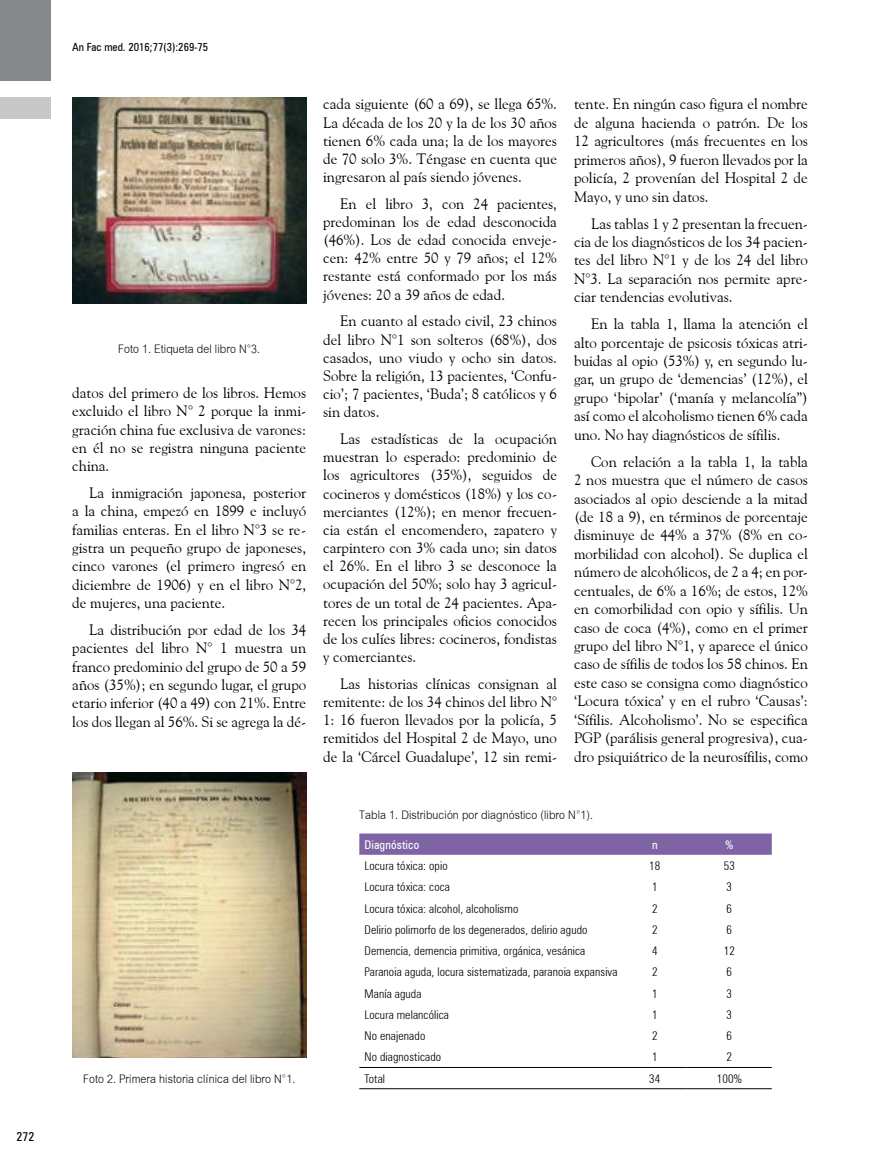
<style>
.page{position:relative;width:893px;height:1174px;background:#fff}
.page>*{position:absolute;margin:0;border:0;box-sizing:border-box;transform-origin:0 0}
.t1{font:18px "Cordia UPC";letter-spacing:.005em;color:#000;scale:.9 1}
.t2{font:15px/18.5px "Goudy Old Style BT";color:#000;text-align:justify}
.t3{font:condensed 12.45px "Zurich BT";color:#000}
.t4{font:300 condensed 12px "Zurich BT";letter-spacing:.01em;color:#000}
.t5{font:condensed 12px "Zurich BT";letter-spacing:.01em;color:#fff}
.t6{font:condensed 11.25px "Zurich BT";color:#000}
</style>
<div class="page">
<div style="left:0;top:0;width:51px;height:81px;background:#87888a"></div>
<div style="left:0;top:98px;width:51px;height:21px;background:#c6c7c8"></div>
<div style="left:359px;top:833px;width:413px;height:21px;background:#7e64a4"></div>
<hr style="left:359px;top:1067px;width:264px;height:1px;background:#000">
<hr style="left:623px;top:1067px;width:64px;height:1px;background:#000">
<hr style="left:687px;top:1067px;width:85px;height:1px;background:#000">
<hr style="left:359px;top:1088px;width:264px;height:1px;background:#000">
<hr style="left:623px;top:1088px;width:64px;height:1px;background:#000">
<hr style="left:687px;top:1088px;width:85px;height:1px;background:#000">
<img style="left:72px;top:98px;width:234px;height:205px">
<img style="left:72px;top:772px;width:234px;height:285px">
<p class="t3" style="left:17px;top:1128px;width:19px">272</p>
<p class="t6" style="left:72px;top:40px;width:138px">An Fac med. 2016;77(3):269-75</p>
<p class="t1" style="left:118px;top:337px;width:159px">Foto 1. Etiqueta del libro N°3.</p>
<p class="t2" style="left:72px;top:383px;width:235px">datos del primero de los libros. Hemos excluido el libro N° 2 porque la inmi&shy;gración china fue exclusiva de varones: en él no se registra ninguna paciente china.</p>
<p class="t2" style="left:72px;top:483px;width:235px;text-indent:17px">La inmigración japonesa, posterior a la china, empezó en 1899 e incluyó familias enteras. En el libro N°3 se re&shy;gistra un pequeño grupo de japoneses, cinco varones (el primero ingresó en diciembre de 1906) y en el libro N°2, de mujeres, una paciente.</p>
<p class="t2" style="left:72px;top:620px;width:235px;text-indent:17px">La distribución por edad de los 34 pacientes del libro N° 1 muestra un franco predominio del grupo de 50 a 59 años (35%); en segundo lugar, el grupo etario inferior (40 a 49) con 21%. Entre los dos llegan al 56%. Si se agrega la dé-</p>
<p class="t2" style="left:323px;top:95px;width:235px">cada siguiente (60 a 69), se llega 65%.<br>La década de los 20 y la de los 30 años tienen 6% cada una; la de los mayores de 70 solo 3%. Téngase en cuenta que ingresaron al país siendo jóvenes.</p>
<p class="t2" style="left:323px;top:194px;width:235px;text-indent:17px">En el libro 3, con 24 pacientes, predominan los de edad desconocida (46%). Los de edad conocida enveje&shy;cen: 42% entre 50 y 79 años; el 12% restante está conformado por los más jóvenes: 20 a 39 años de edad.</p>
<p class="t2" style="left:323px;top:312px;width:235px;text-indent:17px">En cuanto al estado civil, 23 chinos del libro N°1 son solteros (68%), dos casados, uno viudo y ocho sin datos.<br>Sobre la religión, 13 pacientes, ‘Confu&shy;cio’; 7 pacientes, ‘Buda’; 8 católicos y 6 sin datos.</p>
<p class="t2" style="left:323px;top:429px;width:235px;text-indent:17px">Las estadísticas de la ocupación muestran lo esperado: predominio de los agricultores (35%), seguidos de cocineros y domésticos (18%) y los co&shy;merciantes (12%); en menor frecuen&shy;cia están el encomendero, zapatero y carpintero con 3% cada uno; sin datos el 26%. En el libro 3 se desconoce la ocupación del 50%; solo hay 3 agricul&shy;tores de un total de 24 pacientes. Apa&shy;recen los principales oficios conocidos de los culíes libres: cocineros, fondistas y comerciantes.</p>
<p class="t2" style="left:323px;top:674px;width:235px;text-indent:17px">Las historias clínicas consignan al remitente: de los 34 chinos del libro N° 1: 16 fueron llevados por la policía, 5 remitidos del Hospital 2 de Mayo, uno de la ‘Cárcel Guadalupe’, 12 sin remi-</p>
<p class="t2" style="left:574px;top:95px;width:235px">tente. En ningún caso figura el nombre de alguna hacienda o patrón. De los 12 agricultores (más frecuentes en los primeros años), 9 fueron llevados por la policía, 2 provenían del Hospital 2 de Mayo, y uno sin datos.</p>
<p class="t2" style="left:574px;top:214px;width:235px;text-indent:17px">Las tablas 1 y 2 presentan la frecuen&shy;cia de los diagnósticos de los 34 pacien&shy;tes del libro N°1 y de los 24 del libro N°3. La separación nos permite apre&shy;ciar tendencias evolutivas.</p>
<p class="t2" style="left:574px;top:314px;width:235px;text-indent:17px">En la tabla 1, llama la atención el alto porcentaje de psicosis tóxicas atri&shy;buidas al opio (53%) y, en segundo lu&shy;gar, un grupo de ‘demencias’ (12%), el grupo ‘bipolar’ (‘manía y melancolía”) así como el alcoholismo tienen 6% cada uno. No hay diagnósticos de sífilis.</p>
<p class="t2" style="left:574px;top:452px;width:235px;text-indent:17px">Con relación a la tabla 1, la tabla 2 nos muestra que el número de casos asociados al opio desciende a la mitad (de 18 a 9), en términos de porcentaje disminuye de 44% a 37% (8% en co&shy;morbilidad con alcohol). Se duplica el número de alcohólicos, de 2 a 4; en por&shy;centuales, de 6% a 16%; de estos, 12% en comorbilidad con opio y sífilis. Un caso de coca (4%), como en el primer grupo del libro N°1, y aparece el único caso de sífilis de todos los 58 chinos. En este caso se consigna como diagnóstico ‘Locura tóxica’ y en el rubro ‘Causas’: ‘Sífilis. Alcoholismo’. No se especifica PGP (parálisis general progresiva), cua&shy;dro psiquiátrico de la neurosífilis, como</p>
<p class="t1" style="left:83px;top:1066px;width:237px">Foto 2. Primera historia clínica del libro N°1.</p>
<p class="t1" style="left:359px;top:803px;width:261px">Tabla 1. Distribución por diagnóstico (libro N°1).</p>
<p class="t5" style="left:365px;top:837px;width:56px">Diagnóstico</p>
<p class="t5" style="left:652px;top:837px;width:7px">n</p>
<p class="t5" style="left:725px;top:837px;width:9px">%</p>
<p class="t4" style="left:365px;top:858px;width:85px">Locura tóxica: opio</p>
<p class="t4" style="left:649px;top:858px;width:13px">18</p>
<p class="t4" style="left:724px;top:858px;width:13px">53</p>
<p class="t4" style="left:365px;top:879px;width:87px">Locura tóxica: coca</p>
<p class="t4" style="left:652px;top:879px;width:7px">1</p>
<p class="t4" style="left:726px;top:879px;width:7px">3</p>
<p class="t4" style="left:365px;top:901px;width:155px">Locura tóxica: alcohol, alcoholismo</p>
<p class="t4" style="left:652px;top:901px;width:7px">2</p>
<p class="t4" style="left:726px;top:901px;width:7px">6</p>
<p class="t4" style="left:365px;top:922px;width:224px">Delirio polimorfo de los degenerados, delirio agudo</p>
<p class="t4" style="left:652px;top:922px;width:7px">2</p>
<p class="t4" style="left:726px;top:922px;width:7px">6</p>
<p class="t4" style="left:365px;top:943px;width:222px">Demencia, demencia primitiva, orgánica, vesánica</p>
<p class="t4" style="left:652px;top:943px;width:7px">4</p>
<p class="t4" style="left:724px;top:943px;width:13px">12</p>
<p class="t4" style="left:365px;top:964px;width:255px">Paranoia aguda, locura sistematizada, paranoia expansiva</p>
<p class="t4" style="left:652px;top:964px;width:7px">2</p>
<p class="t4" style="left:726px;top:964px;width:7px">6</p>
<p class="t4" style="left:365px;top:986px;width:58px">Manía aguda</p>
<p class="t4" style="left:652px;top:986px;width:7px">1</p>
<p class="t4" style="left:726px;top:986px;width:7px">3</p>
<p class="t4" style="left:365px;top:1007px;width:86px">Locura melancólica</p>
<p class="t4" style="left:652px;top:1007px;width:7px">1</p>
<p class="t4" style="left:726px;top:1007px;width:7px">3</p>
<p class="t4" style="left:365px;top:1028px;width:62px">No enajenado</p>
<p class="t4" style="left:652px;top:1028px;width:7px">2</p>
<p class="t4" style="left:726px;top:1028px;width:7px">6</p>
<p class="t4" style="left:365px;top:1049px;width:78px">No diagnosticado</p>
<p class="t4" style="left:652px;top:1049px;width:7px">1</p>
<p class="t4" style="left:726px;top:1049px;width:7px">2</p>
<p class="t4" style="left:365px;top:1071px;width:22px">Total</p>
<p class="t4" style="left:649px;top:1071px;width:13px">34</p>
<p class="t4" style="left:717px;top:1071px;width:26px">100%</p>
</div>
